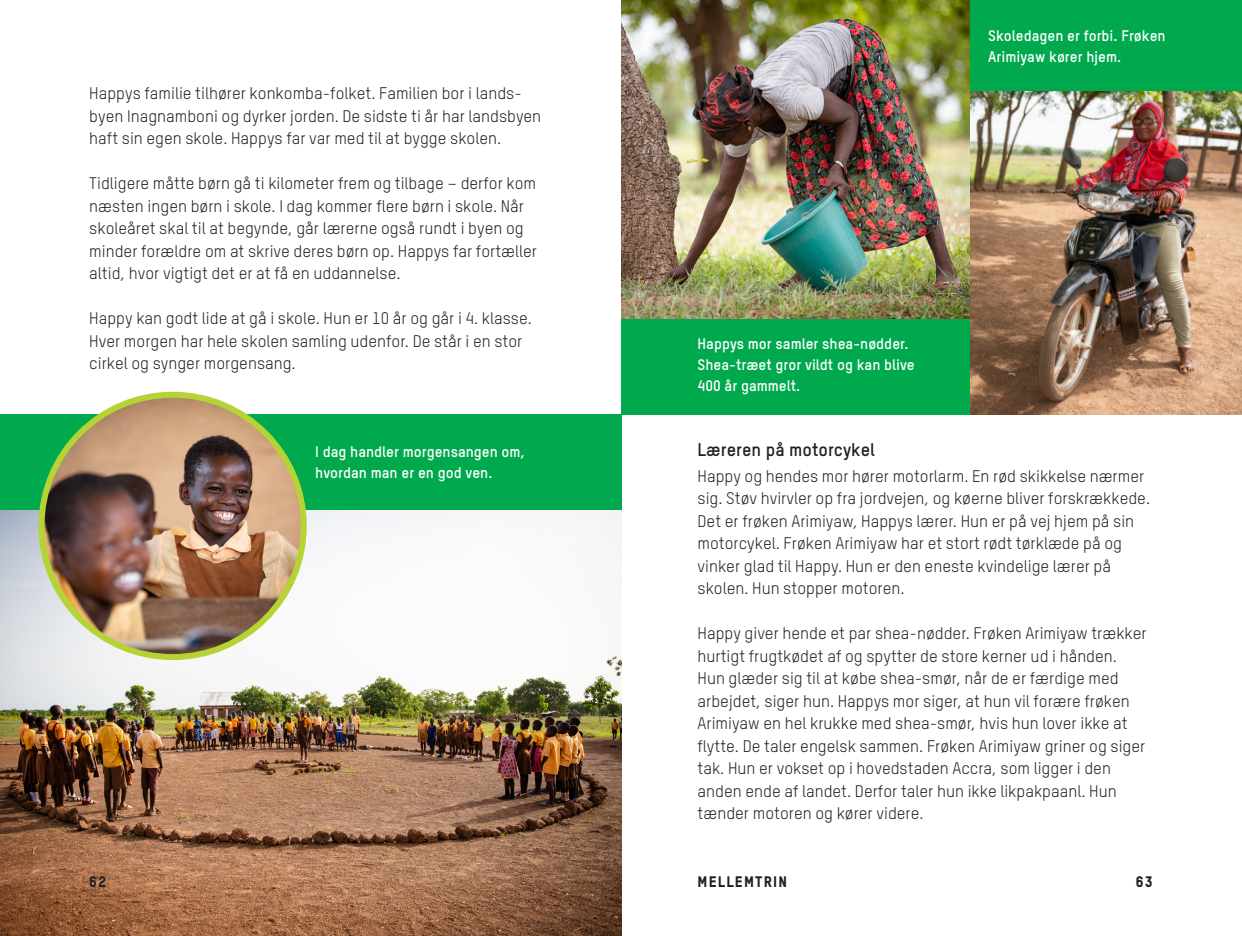
<style>
.page{position:relative;width:1242px;height:936px;background:#fff}
.page>*{position:absolute;margin:0;border:0;box-sizing:border-box;transform-origin:0 0}
.Mellemrubrik{font:700 18px "Oxfam TSTARPRO";color:#231f20}
.Brødtekst__uden_ordd{font:16.5px/22.5px "Oxfam TSTARPRO";color:#231f20}
.Billedtekster{font:700 15px/21px "Oxfam TSTARPRO";color:#fff}
.t1{font:15px "Oxfam TSTARPRO Headline";letter-spacing:.08em;color:#231f20}
</style>
<div class="page">
<img style="left:621px;top:0;width:349px;height:319px">
<img style="left:0;top:509px;width:621px;height:426px">
<div style="left:0;top:414px;width:621px;height:95px;background:#00a94e"></div>
<img style="left:41px;top:395px;width:263px;height:262px">
<div style="left:38px;top:392px;width:269px;height:268px;border:6px solid #b5d334;border-radius:50%"></div>
<div style="left:621px;top:319px;width:349px;height:95px;background:#00a94e"></div>
<img style="left:970px;top:91px;width:272px;height:323px">
<div style="left:970px;top:0;width:272px;height:91px;background:#00a94e"></div>
<p class="Brødtekst__uden_ordd" style="left:89px;top:81px;width:453px">Happys familie tilhører konkomba-folket. Familien bor i lands&shy;byen Inagnamboni og dyrker jorden. De sidste ti år har landsbyen haft sin egen skole. Happys far var med til at bygge skolen.</p>
<p class="Brødtekst__uden_ordd" style="left:89px;top:171px;width:449px">Tidligere måtte børn gå ti kilometer frem og tilbage – derfor kom næsten ingen børn i skole. I dag kommer flere børn i skole. Når skoleåret skal til at begynde, går lærerne også rundt i byen og minder forældre om at skrive deres børn op. Happys far fortæller altid, hvor vigtigt det er at få en uddannelse.</p>
<p class="Brødtekst__uden_ordd" style="left:89px;top:306px;width:444px">Happy kan godt lide at gå i skole. Hun er 10 år og går i 4. klasse.<br>Hver morgen har hele skolen samling udenfor. De står i en stor cirkel og synger morgensang.</p>
<p class="Billedtekster" style="left:315px;top:440px;width:212px">I dag handler morgensangen om, hvordan man er en god ven.</p>
<p class="Billedtekster" style="left:988px;top:24px;width:179px">Skoledagen er forbi. Frøken<br>Arimiyaw kører hjem.</p>
<p class="Billedtekster" style="left:697px;top:332px;width:219px">Happys mor samler shea-nødder.<br>Shea-træet gror vildt og kan blive<br>400 år gammelt.</p>
<p class="Mellemrubrik" style="left:697px;top:436px;width:179px">Læreren på motorcykel</p>
<p class="Brødtekst__uden_ordd" style="left:697px;top:463px;width:454px">Happy og hendes mor hører motorlarm. En rød skikkelse nærmer sig. Støv hvirvler op fra jordvejen, og køerne bliver forskrækkede.<br>Det er frøken Arimiyaw, Happys lærer. Hun er på vej hjem på sin motorcykel. Frøken Arimiyaw har et stort rødt tørklæde på og vinker glad til Happy. Hun er den eneste kvindelige lærer på skolen. Hun stopper motoren.</p>
<p class="Brødtekst__uden_ordd" style="left:697px;top:621px;width:451px">Happy giver hende et par shea-nødder. Frøken Arimiyaw trækker hurtigt frugtkødet af og spytter de store kerner ud i hånden.<br>Hun glæder sig til at købe shea-smør, når de er færdige med arbejdet, siger hun. Happys mor siger, at hun vil forære frøken Arimiyaw en hel krukke med shea-smør, hvis hun lover ikke at flytte. De taler engelsk sammen. Frøken Arimiyaw griner og siger tak. Hun er vokset op i hovedstaden Accra, som ligger i den anden ende af landet. Derfor taler hun ikke likpakpaanl. Hun tænder motoren og kører videre.</p>
<p class="t1" style="left:89px;top:870px;width:18px">62</p>
<p class="t1" style="left:697px;top:870px;width:91px">MELLEMTRIN</p>
<p class="t1" style="left:1135px;top:870px;width:18px">63</p>
</div>
